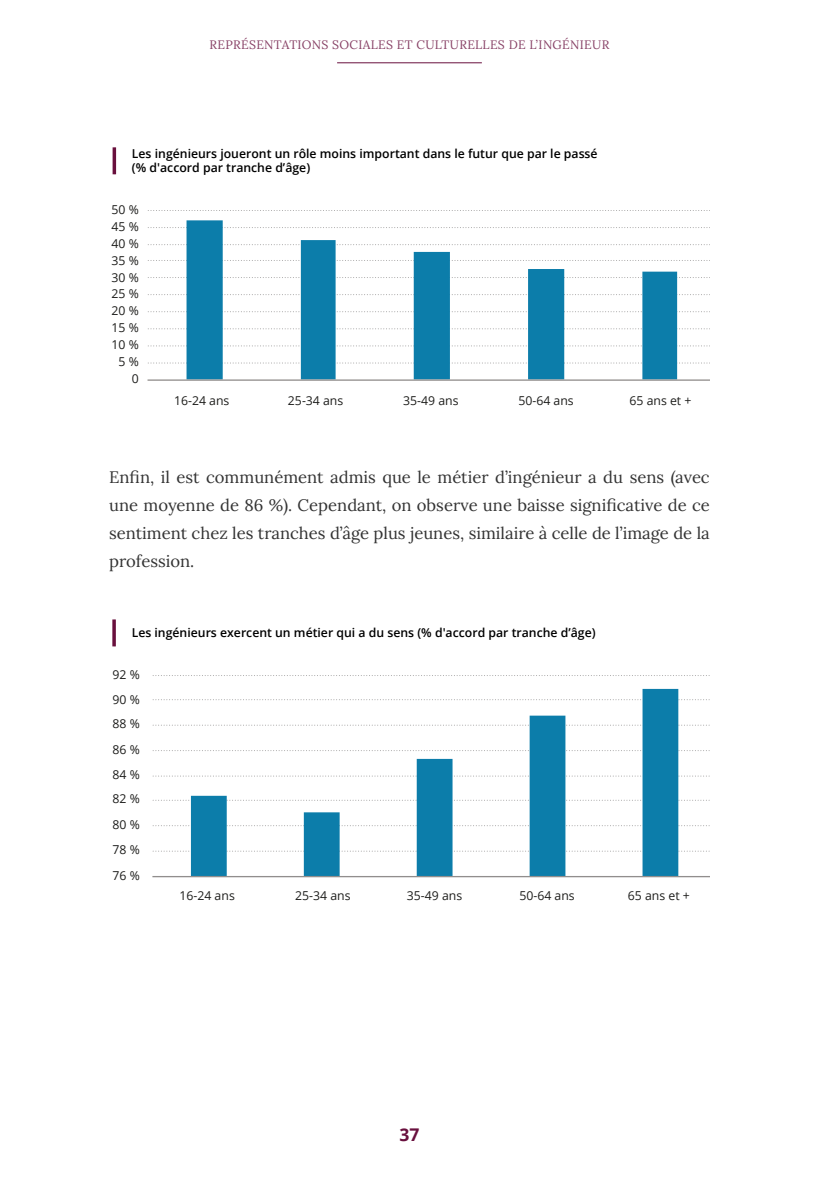
<style>
.page{position:relative;width:819px;height:1191px;background:#fff}
.page>*{position:absolute;margin:0;border:0;box-sizing:border-box;transform-origin:0 0}
.t1{font:700 17.5px "Open Sans";color:#69103e}
.t2{font:16.62px/28px "Lora";color:#333;text-align:justify}
.t3{font:600 12.25px/14.7px "Open Sans";color:#000}
.t4{font:12.25px "Open Sans";color:#1d1d1b}
.t5{font:12.25px "Lora";letter-spacing:.025em;color:#874065}
</style>
<div class="page">
<hr style="left:337px;top:62px;width:145px;height:1px;background:#69103e">
<svg style="left:148px;top:362px;width:560px;height:1px"></svg>
<svg style="left:148px;top:345px;width:560px;height:1px"></svg>
<svg style="left:148px;top:328px;width:560px;height:1px"></svg>
<svg style="left:148px;top:311px;width:560px;height:1px"></svg>
<svg style="left:148px;top:294px;width:560px;height:1px"></svg>
<svg style="left:148px;top:277px;width:560px;height:1px"></svg>
<svg style="left:148px;top:260px;width:560px;height:1px"></svg>
<svg style="left:148px;top:244px;width:560px;height:1px"></svg>
<svg style="left:148px;top:227px;width:560px;height:1px"></svg>
<svg style="left:148px;top:210px;width:560px;height:1px"></svg>
<svg style="left:186px;top:220px;width:491px;height:159px"></svg>
<hr style="left:148px;top:379px;width:561px;height:2px;background:#918e8d">
<hr style="left:113px;top:147px;width:3px;height:27px;background:#69103d">
<svg style="left:153px;top:850px;width:554px;height:1px"></svg>
<svg style="left:153px;top:825px;width:556px;height:1px"></svg>
<svg style="left:153px;top:800px;width:556px;height:1px"></svg>
<svg style="left:153px;top:775px;width:554px;height:1px"></svg>
<svg style="left:153px;top:750px;width:556px;height:1px"></svg>
<svg style="left:153px;top:724px;width:554px;height:1px"></svg>
<svg style="left:153px;top:699px;width:556px;height:1px"></svg>
<svg style="left:153px;top:675px;width:556px;height:1px"></svg>
<svg style="left:191px;top:689px;width:487px;height:187px"></svg>
<hr style="left:153px;top:876px;width:556px;height:1px;background:#918e8d">
<svg style="left:112px;top:619px;width:4px;height:27px"></svg>
<p class="t5" style="left:209px;top:35px;width:401px">REPRÉSENTATIONS SOCIALES ET CULTURELLES DE L’INGÉNIEUR</p>
<p class="t3" style="left:132px;top:146px;width:467px">Les ingénieurs joueront un rôle moins important dans le futur que par le passé (% d'accord par tranche d’âge)</p>
<p class="t4" style="left:111px;top:201px;width:29px">50 %</p>
<p class="t4" style="left:111px;top:218px;width:29px">45 %</p>
<p class="t4" style="left:111px;top:235px;width:29px">40 %</p>
<p class="t4" style="left:111px;top:252px;width:29px">35 %</p>
<p class="t4" style="left:111px;top:269px;width:29px">30 %</p>
<p class="t4" style="left:111px;top:285px;width:29px">25 %</p>
<p class="t4" style="left:111px;top:302px;width:29px">20 %</p>
<p class="t4" style="left:111px;top:319px;width:29px">15 %</p>
<p class="t4" style="left:111px;top:336px;width:29px">10 %</p>
<p class="t4" style="left:118px;top:353px;width:22px">5 %</p>
<p class="t4" style="left:132px;top:370px;width:9px">0</p>
<p class="t4" style="left:174px;top:392px;width:57px">16-24 ans</p>
<p class="t4" style="left:288px;top:392px;width:57px">25-34 ans</p>
<p class="t4" style="left:403px;top:392px;width:57px">35-49 ans</p>
<p class="t4" style="left:518px;top:392px;width:57px">50-64 ans</p>
<p class="t4" style="left:629px;top:392px;width:63px">65 ans et +</p>
<p class="t2" style="left:109px;top:462px;width:602px">Enfin, il est communément admis que le métier d’ingénieur a du sens (avec une moyenne de 86 %). Cependant, on observe une baisse significative de ce sentiment chez les tranches d’âge plus jeunes, similaire à celle de l’image de la profession.</p>
<p class="t3" style="left:132px;top:625px;width:465px">Les ingénieurs exercent un métier qui a du sens (% d'accord par tranche d’âge)</p>
<p class="t4" style="left:112px;top:666px;width:29px">92 %</p>
<p class="t4" style="left:112px;top:691px;width:29px">90 %</p>
<p class="t4" style="left:112px;top:715px;width:29px">88 %</p>
<p class="t4" style="left:112px;top:741px;width:29px">86 %</p>
<p class="t4" style="left:112px;top:766px;width:29px">84 %</p>
<p class="t4" style="left:112px;top:790px;width:29px">82 %</p>
<p class="t4" style="left:112px;top:816px;width:29px">80 %</p>
<p class="t4" style="left:112px;top:841px;width:29px">78 %</p>
<p class="t4" style="left:112px;top:867px;width:29px">76 %</p>
<p class="t4" style="left:179px;top:887px;width:57px">16-24 ans</p>
<p class="t4" style="left:295px;top:887px;width:57px">25-34 ans</p>
<p class="t4" style="left:407px;top:887px;width:57px">35-49 ans</p>
<p class="t4" style="left:519px;top:887px;width:57px">50-64 ans</p>
<p class="t4" style="left:628px;top:887px;width:63px">65 ans et +</p>
<p class="t1" style="left:399px;top:1122px;width:21px">37</p>
</div>
